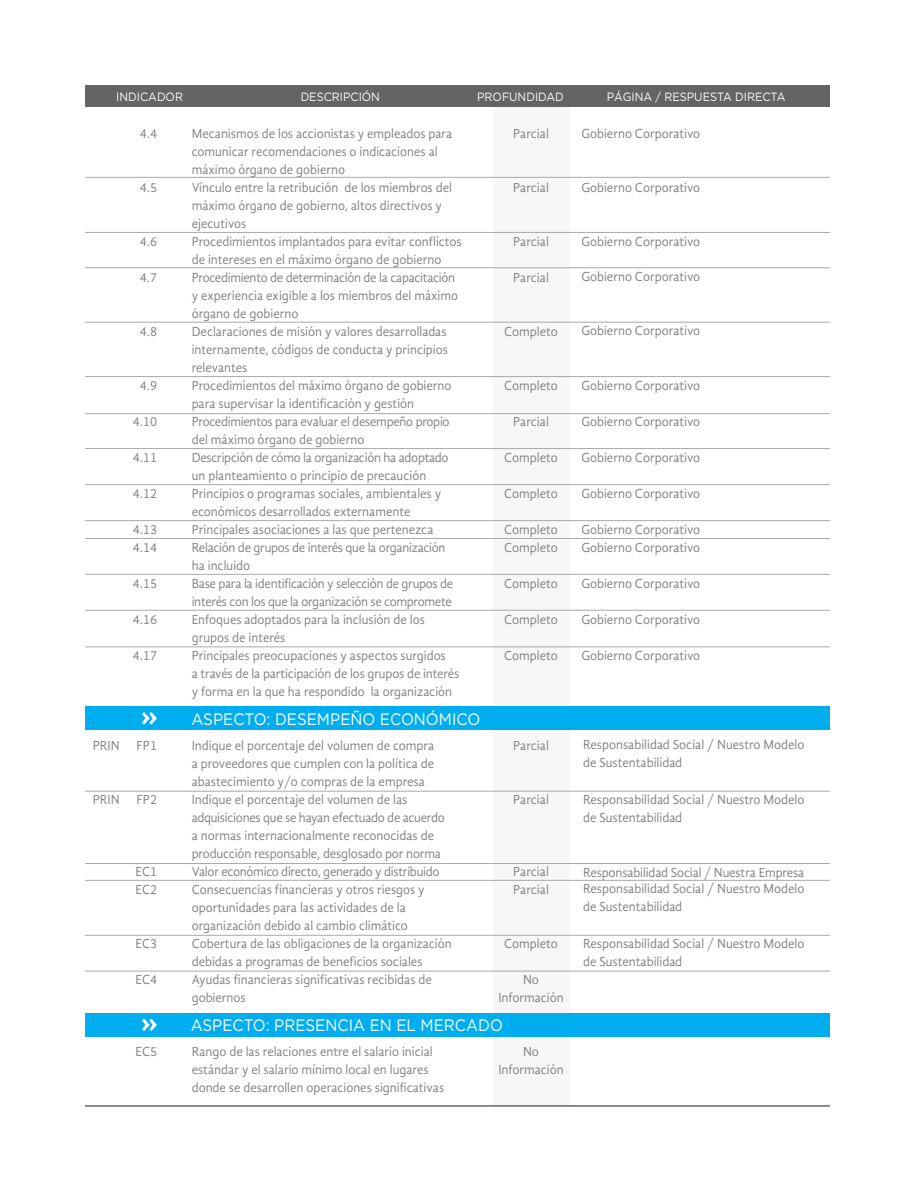
<style>
.page{position:relative;width:915px;height:1191px;background:#fff}
.page>*{position:absolute;margin:0;border:0;box-sizing:border-box;transform-origin:0 0}
.t1{font:16.5px "Gotham";color:#fff;scale:.92 1}
.t2{font:13.5px/18px "Gandhi Sans";color:#808285;scale:.95 1}
.t3{font:13.5px "Gandhi Sans";letter-spacing:-.02em;color:#808285;scale:.95 1}
.t4{font:12px "Gotham";color:#fff;scale:.92 1}
</style>
<div class="page">
<div style="left:493px;top:100px;width:77px;height:1006px;background:#f7f7f7"></div>
<hr style="left:85px;top:1105px;width:744px;height:1px;background:#636466">
<div style="left:85px;top:707px;width:744px;height:23px;background:#00aeef"></div>
<div style="left:85px;top:1013px;width:744px;height:23px;background:#00aeef"></div>
<div style="left:85px;top:85px;width:744px;height:21px;background:#636466"></div>
<svg style="left:142px;top:712px;width:15px;height:12px"></svg>
<svg style="left:142px;top:1018px;width:15px;height:13px"></svg>
<hr style="left:85px;top:177px;width:744px;height:1px;background:#a7a9ac">
<hr style="left:85px;top:232px;width:744px;height:1px;background:#a7a9ac">
<hr style="left:85px;top:267px;width:744px;height:1px;background:#a7a9ac">
<hr style="left:85px;top:322px;width:744px;height:1px;background:#a7a9ac">
<hr style="left:85px;top:376px;width:744px;height:1px;background:#a7a9ac">
<hr style="left:85px;top:413px;width:744px;height:1px;background:#a7a9ac">
<hr style="left:85px;top:448px;width:744px;height:1px;background:#a7a9ac">
<hr style="left:85px;top:484px;width:744px;height:1px;background:#a7a9ac">
<hr style="left:85px;top:520px;width:744px;height:1px;background:#a7a9ac">
<hr style="left:85px;top:574px;width:744px;height:1px;background:#a7a9ac">
<hr style="left:85px;top:538px;width:744px;height:1px;background:#a7a9ac">
<hr style="left:85px;top:610px;width:744px;height:1px;background:#a7a9ac">
<hr style="left:85px;top:646px;width:744px;height:1px;background:#a7a9ac">
<hr style="left:85px;top:791px;width:744px;height:1px;background:#a7a9ac">
<hr style="left:85px;top:863px;width:744px;height:1px;background:#a7a9ac">
<hr style="left:85px;top:880px;width:744px;height:1px;background:#a7a9ac">
<hr style="left:85px;top:935px;width:744px;height:1px;background:#a7a9ac">
<hr style="left:85px;top:970px;width:744px;height:1px;background:#a7a9ac">
<p class="t4" style="left:116px;top:90px;width:74px">INDICADOR</p>
<p class="t4" style="left:300px;top:90px;width:88px">DESCRIPCIÓN</p>
<p class="t4" style="left:477px;top:90px;width:95px">PROFUNDIDAD</p>
<p class="t4" style="left:606px;top:90px;width:196px">PÁGINA / RESPUESTA DIRECTA</p>
<p class="t2" style="left:140px;top:124px;width:20px">4.4</p>
<p class="t2" style="left:192px;top:124px;width:276px">Mecanismos de los accionistas y empleados para</p>
<p class="t2" style="left:513px;top:124px;width:39px">Parcial</p>
<p class="t2" style="left:192px;top:142px;width:260px">comunicar recomendaciones o indicaciones al máximo órgano de gobierno</p>
<p class="t2" style="left:140px;top:178px;width:20px">4.5</p>
<p class="t2" style="left:192px;top:178px;width:275px">Vínculo entre la retribución de los miembros del</p>
<p class="t2" style="left:513px;top:178px;width:39px">Parcial</p>
<p class="t2" style="left:192px;top:196px;width:265px">máximo órgano de gobierno, altos directivos y ejecutivos</p>
<p class="t2" style="left:140px;top:232px;width:20px">4.6</p>
<p class="t2" style="left:192px;top:232px;width:286px">Procedimientos implantados para evitar conflictos</p>
<p class="t2" style="left:513px;top:232px;width:39px">Parcial</p>
<p class="t2" style="left:192px;top:250px;width:264px">de intereses en el máximo órgano de gobierno</p>
<p class="t2" style="left:140px;top:268px;width:20px">4.7</p>
<p class="t3" style="left:192px;top:269px;width:279px">Procedimiento de determinación de la capacitación</p>
<p class="t2" style="left:513px;top:268px;width:39px">Parcial</p>
<p class="t2" style="left:192px;top:286px;width:282px">y experiencia exigible a los miembros del máximo órgano de gobierno</p>
<p class="t2" style="left:140px;top:322px;width:20px">4.8</p>
<p class="t2" style="left:192px;top:322px;width:270px">Declaraciones de misión y valores desarrolladas</p>
<p class="t2" style="left:504px;top:322px;width:58px">Completo</p>
<p class="t2" style="left:192px;top:340px;width:271px">internamente, códigos de conducta y principios relevantes</p>
<p class="t2" style="left:140px;top:376px;width:20px">4.9</p>
<p class="t2" style="left:192px;top:376px;width:275px">Procedimientos del máximo órgano de gobierno</p>
<p class="t2" style="left:504px;top:376px;width:58px">Completo</p>
<p class="t2" style="left:192px;top:394px;width:235px">para supervisar la identificación y gestión</p>
<p class="t2" style="left:133px;top:412px;width:27px">4.10</p>
<p class="t3" style="left:192px;top:413px;width:273px">Procedimientos para evaluar el desempeño propio</p>
<p class="t2" style="left:513px;top:412px;width:39px">Parcial</p>
<p class="t2" style="left:192px;top:430px;width:183px">del máximo órgano de gobierno</p>
<p class="t2" style="left:133px;top:448px;width:27px">4.11</p>
<p class="t3" style="left:192px;top:449px;width:272px">Descripción de cómo la organización ha adoptado</p>
<p class="t2" style="left:504px;top:448px;width:58px">Completo</p>
<p class="t2" style="left:192px;top:466px;width:248px">un planteamiento o principio de precaución</p>
<p class="t2" style="left:133px;top:484px;width:27px">4.12</p>
<p class="t2" style="left:192px;top:484px;width:264px">Principios o programas sociales, ambientales y</p>
<p class="t2" style="left:504px;top:484px;width:58px">Completo</p>
<p class="t2" style="left:192px;top:502px;width:232px">económicos desarrollados externamente</p>
<p class="t2" style="left:133px;top:520px;width:27px">4.13</p>
<p class="t2" style="left:192px;top:520px;width:256px">Principales asociaciones a las que pertenezca</p>
<p class="t2" style="left:504px;top:520px;width:58px">Completo</p>
<p class="t2" style="left:133px;top:538px;width:27px">4.14</p>
<p class="t3" style="left:192px;top:539px;width:268px">Relación de grupos de interés que la organización</p>
<p class="t2" style="left:504px;top:538px;width:58px">Completo</p>
<p class="t2" style="left:192px;top:556px;width:63px">ha incluido</p>
<p class="t2" style="left:133px;top:574px;width:27px">4.15</p>
<p class="t3" style="left:192px;top:575px;width:277px">Base para la identificación y selección de grupos de</p>
<p class="t2" style="left:504px;top:574px;width:58px">Completo</p>
<p class="t3" style="left:192px;top:593px;width:275px">interés con los que la organización se compromete</p>
<p class="t2" style="left:133px;top:610px;width:27px">4.16</p>
<p class="t2" style="left:192px;top:610px;width:247px">Enfoques adoptados para la inclusión de los</p>
<p class="t2" style="left:504px;top:610px;width:58px">Completo</p>
<p class="t2" style="left:192px;top:628px;width:100px">grupos de interés</p>
<p class="t2" style="left:133px;top:646px;width:27px">4.17</p>
<p class="t2" style="left:192px;top:646px;width:269px">Principales preocupaciones y aspectos surgidos</p>
<p class="t2" style="left:504px;top:646px;width:58px">Completo</p>
<p class="t2" style="left:192px;top:664px;width:283px">a través de la participación de los grupos de interés y forma en la que ha respondido la organización</p>
<p class="t1" style="left:191px;top:710px;width:315px">ASPECTO: DESEMPEÑO ECONÓMICO</p>
<p class="t2" style="left:93px;top:736px;width:30px">PRIN</p>
<p class="t2" style="left:136px;top:736px;width:23px">FP1</p>
<p class="t2" style="left:192px;top:736px;width:257px">Indique el porcentaje del volumen de compra</p>
<p class="t2" style="left:513px;top:736px;width:39px">Parcial</p>
<p class="t2" style="left:192px;top:754px;width:257px">a proveedores que cumplen con la política de abastecimiento y/o compras de la empresa</p>
<p class="t2" style="left:93px;top:790px;width:30px">PRIN</p>
<p class="t2" style="left:136px;top:790px;width:23px">FP2</p>
<p class="t2" style="left:192px;top:790px;width:228px">Indique el porcentaje del volumen de las</p>
<p class="t2" style="left:513px;top:790px;width:39px">Parcial</p>
<p class="t2" style="left:192px;top:808px;width:268px">adquisiciones que se hayan efectuado de acuerdo a normas internacionalmente reconocidas de producción responsable, desglosado por norma</p>
<p class="t2" style="left:136px;top:862px;width:24px">EC1</p>
<p class="t3" style="left:192px;top:863px;width:262px">Valor económico directo, generado y distribuido</p>
<p class="t2" style="left:513px;top:862px;width:39px">Parcial</p>
<p class="t2" style="left:136px;top:880px;width:24px">EC2</p>
<p class="t2" style="left:192px;top:880px;width:246px">Consecuencias financieras y otros riesgos y</p>
<p class="t2" style="left:513px;top:880px;width:39px">Parcial</p>
<p class="t2" style="left:192px;top:898px;width:229px">oportunidades para las actividades de la organización debido al cambio climático</p>
<p class="t2" style="left:136px;top:934px;width:24px">EC3</p>
<p class="t2" style="left:192px;top:934px;width:275px">Cobertura de las obligaciones de la organización</p>
<p class="t2" style="left:504px;top:934px;width:58px">Completo</p>
<p class="t2" style="left:192px;top:952px;width:244px">debidas a programas de beneficios sociales</p>
<p class="t2" style="left:136px;top:970px;width:24px">EC4</p>
<p class="t2" style="left:192px;top:970px;width:254px">Ayudas financieras significativas recibidas de</p>
<p class="t2" style="left:523px;top:970px;width:18px">No</p>
<p class="t2" style="left:192px;top:988px;width:58px">gobiernos</p>
<p class="t2" style="left:498px;top:988px;width:70px">Información</p>
<p class="t1" style="left:191px;top:1016px;width:341px">ASPECTO: PRESENCIA EN EL MERCADO</p>
<p class="t2" style="left:136px;top:1042px;width:24px">EC5</p>
<p class="t2" style="left:192px;top:1042px;width:255px">Rango de las relaciones entre el salario inicial</p>
<p class="t2" style="left:523px;top:1042px;width:18px">No</p>
<p class="t2" style="left:192px;top:1060px;width:251px">estándar y el salario mínimo local en lugares</p>
<p class="t2" style="left:498px;top:1060px;width:70px">Información</p>
<p class="t2" style="left:192px;top:1078px;width:267px">donde se desarrollen operaciones significativas</p>
<p class="t2" style="left:581px;top:124px;width:126px">Gobierno Corporativo</p>
<p class="t2" style="left:581px;top:178px;width:126px">Gobierno Corporativo</p>
<p class="t2" style="left:581px;top:232px;width:126px">Gobierno Corporativo</p>
<p class="t2" style="left:581px;top:268px;width:126px">Gobierno Corporativo</p>
<p class="t2" style="left:581px;top:322px;width:126px">Gobierno Corporativo</p>
<p class="t2" style="left:581px;top:376px;width:126px">Gobierno Corporativo</p>
<p class="t2" style="left:581px;top:412px;width:126px">Gobierno Corporativo</p>
<p class="t2" style="left:581px;top:448px;width:126px">Gobierno Corporativo</p>
<p class="t2" style="left:581px;top:484px;width:126px">Gobierno Corporativo</p>
<p class="t2" style="left:581px;top:520px;width:126px">Gobierno Corporativo<br>Gobierno Corporativo</p>
<p class="t2" style="left:581px;top:574px;width:126px">Gobierno Corporativo</p>
<p class="t2" style="left:581px;top:610px;width:126px">Gobierno Corporativo</p>
<p class="t2" style="left:581px;top:646px;width:126px">Gobierno Corporativo</p>
<p class="t2" style="left:583px;top:735px;width:234px">Responsabilidad Social / Nuestro Modelo de Sustentabilidad</p>
<p class="t2" style="left:583px;top:790px;width:234px">Responsabilidad Social / Nuestro Modelo de Sustentabilidad</p>
<p class="t2" style="left:583px;top:863px;width:234px">Responsabilidad Social / Nuestra Empresa</p>
<p class="t2" style="left:583px;top:879px;width:234px">Responsabilidad Social / Nuestro Modelo de Sustentabilidad</p>
<p class="t2" style="left:583px;top:934px;width:234px">Responsabilidad Social / Nuestro Modelo de Sustentabilidad</p>
</div>
